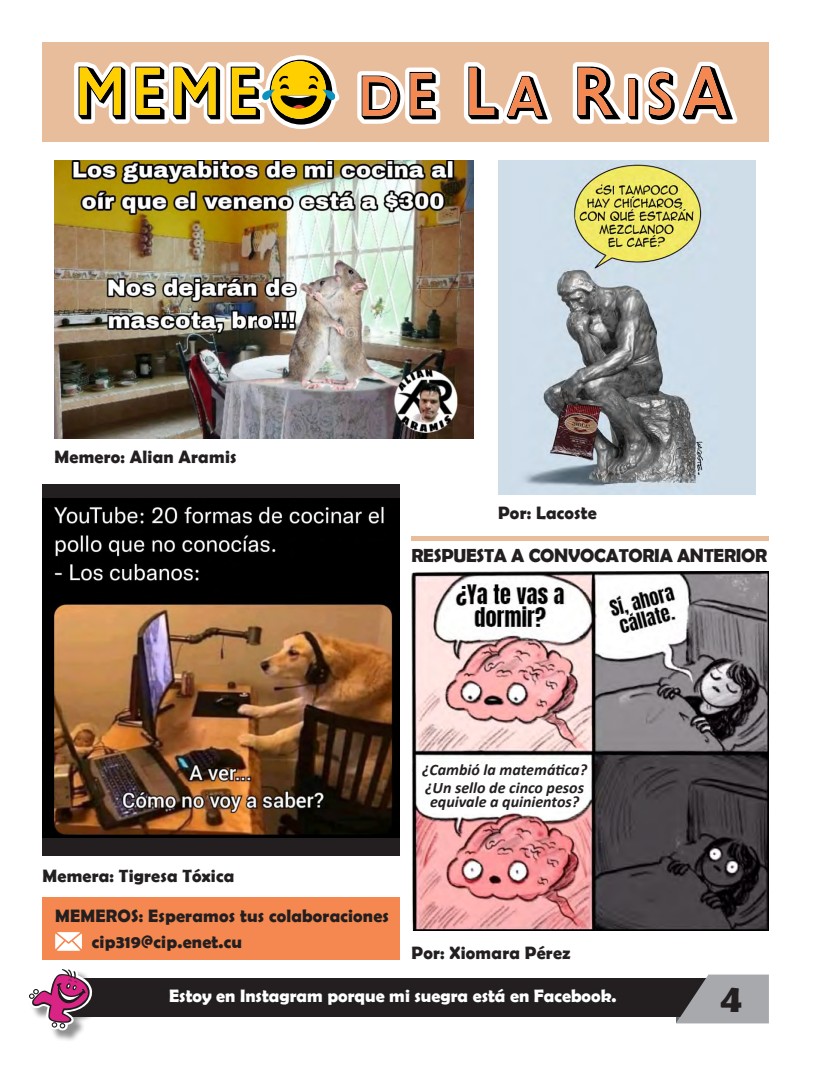
<style>
.page{position:relative;width:820px;height:1080px;background:#fff}
.page>*{position:absolute;margin:0;border:0;box-sizing:border-box;transform-origin:0 0}
.t1{font:700 40px "Berlin Sans FB Demi";color:#231f20}
.t2{font:700 19px "Berlin Sans FB Demi";letter-spacing:-.015em;color:#231f20}
.t3{font:700 18px "Berlin Sans FB Demi";letter-spacing:.01em;color:#231f20}
.t4{font:700 18px "Berlin Sans FB Demi";color:#fff}
.t5{font:italic 700 16px/14px "Calibri";color:#231f20;text-align:center}
</style>
<div class="page">
<div style="left:43px;top:43px;width:725px;height:99px;background:#e8bd9c"></div>
<svg style="left:357px;top:67px;width:84px;height:57px"></svg>
<svg style="left:464px;top:62px;width:88px;height:62px"></svg>
<svg style="left:572px;top:61px;width:166px;height:64px"></svg>
<svg style="left:74px;top:55px;width:266px;height:74px"></svg>
<div style="left:52px;top:979px;width:708px;height:38px;background:#231f20"></div>
<svg style="left:675px;top:975px;width:93px;height:48px"></svg>
<div style="left:29px;top:969px;width:75px;height:74px;background:#231f20;opacity:.5"></div>
<svg style="left:29px;top:969px;width:65px;height:62px"></svg>
<div style="left:42px;top:897px;width:357px;height:63px;background:#f58850"></div>
<svg style="left:55px;top:932px;width:27px;height:19px"></svg>
<div style="left:43px;top:485px;width:356px;height:14px;background:#231f20"></div>
<div style="left:43px;top:838px;width:356px;height:17px;background:#231f20"></div>
<img style="left:43px;top:499px;width:356px;height:339px">
<img style="left:55px;top:160px;width:418px;height:278px">
<img style="left:411px;top:572px;width:357px;height:359px">
<svg style="left:629px;top:612px;width:3px;height:5px"></svg>
<div style="left:498px;top:160px;width:256px;height:335px;background:#cfdde8"></div>
<img style="left:524px;top:163px;width:181px;height:324px">
<div style="left:411px;top:536px;width:357px;height:5px;background:#e8bd9c"></div>
<p class="t3" style="left:55px;top:446px;width:183px">Memero: Alian Aramis</p>
<p class="t3" style="left:498px;top:502px;width:100px">Por: Lacoste</p>
<p class="t2" style="left:411px;top:544px;width:357px">RESPUESTA A CONVOCATORIA ANTERIOR</p>
<p class="t3" style="left:43px;top:865px;width:193px">Memera: Tigresa Tóxica</p>
<p class="t3" style="left:55px;top:905px;width:335px">MEMEROS: Esperamos tus colaboraciones</p>
<p class="t3" style="left:92px;top:931px;width:151px">cip319@cip.enet.cu</p>
<p class="t5" style="left:422px;top:762px;width:166px">¿Cambió la matemática?</p>
<p class="t5" style="left:425px;top:780px;width:160px">¿Un sello de cinco pesos equivale a quinientos?</p>
<p class="t3" style="left:411px;top:942px;width:161px">Por: Xiomara Pérez</p>
<p class="t4" style="left:169px;top:986px;width:449px">Estoy en Instagram porque mi suegra está en Facebook.</p>
<p class="t1" style="left:720px;top:975px;width:24px">4</p>
</div>
